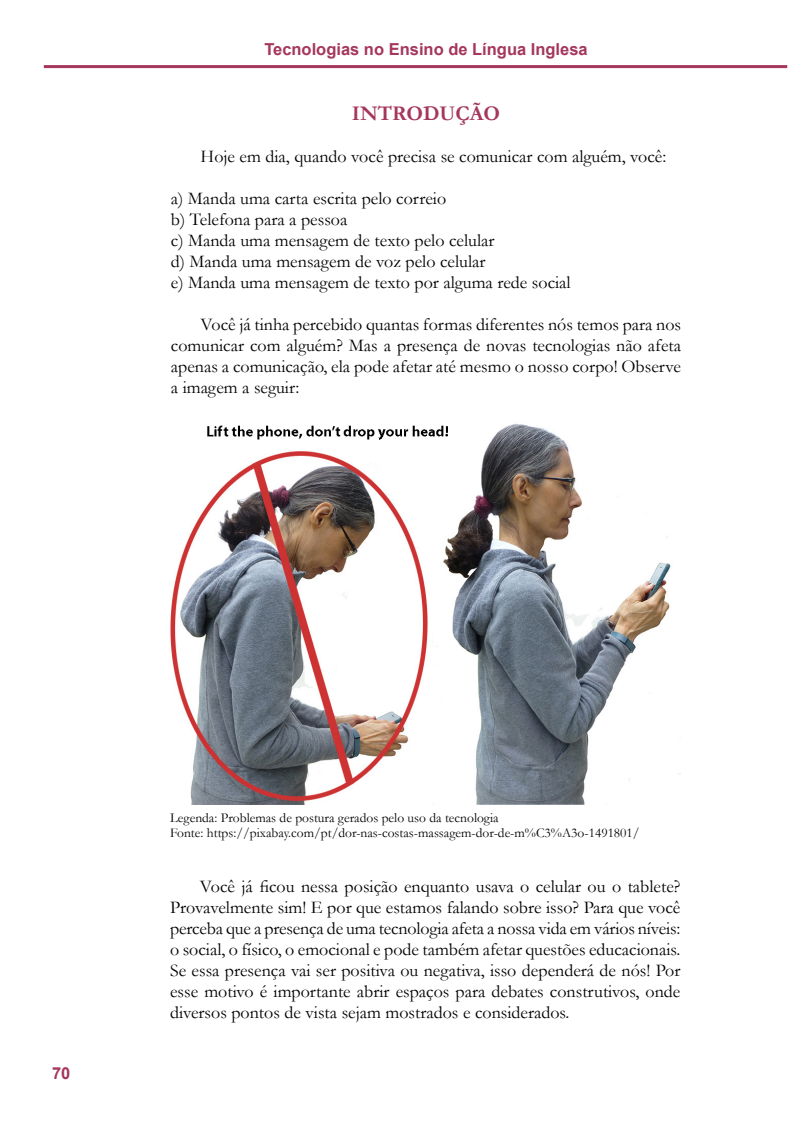
<style>
.page{position:relative;width:808px;height:1127px;background:#fff}
.page>*{position:absolute;margin:0;border:0;box-sizing:border-box;transform-origin:0 0}
.A_-_Entretitulos{font:700 21px "Garamond";color:#a5365d}
.A_-_Texto{font:18px/21px "Garamond";color:#000;text-align:justify}
.t1{font:700 16.5px "Arial";color:#a5365d}
.A_-_Legenda{font:13.5px "Garamond";color:#000}
</style>
<div class="page">
<hr style="left:44px;top:65px;width:743px;height:3px;background:#a5365d">
<img style="left:171px;top:423px;width:509px;height:381px">
<p class="t1" style="left:264px;top:38px;width:325px">Tecnologias no Ensino de Língua Inglesa</p>
<p class="A_-_Entretitulos" style="left:352px;top:99px;width:150px">INTRODUÇÃO</p>
<p class="A_-_Texto" style="left:201px;top:145px;width:467px">Hoje em dia, quando você precisa se comunicar com alguém, você:</p>
<p class="A_-_Texto" style="left:171px;top:187px;width:277px">a) Manda uma carta escrita pelo correio</p>
<p class="A_-_Texto" style="left:171px;top:208px;width:178px">b) Telefona para a pessoa</p>
<p class="A_-_Texto" style="left:171px;top:229px;width:325px">c) Manda uma mensagem de texto pelo celular</p>
<p class="A_-_Texto" style="left:171px;top:250px;width:316px">d) Manda uma mensagem de voz pelo celular</p>
<p class="A_-_Texto" style="left:171px;top:271px;width:401px">e) Manda uma mensagem de texto por alguma rede social</p>
<p class="A_-_Texto" style="left:171px;top:313px;width:512px;text-indent:30px">Você já tinha percebido quantas formas diferentes nós temos para nos comunicar com alguém? Mas a presença de novas tecnologias não afeta apenas a comunicação, ela pode afetar até mesmo o nosso corpo! Observe a imagem a seguir:</p>
<p class="t1" style="left:52px;top:1062px;width:20px">70</p>
<p class="A_-_Legenda" style="left:170px;top:809px;width:330px">Legenda: Problemas de postura gerados pelo uso da tecnologia</p>
<p class="A_-_Legenda" style="left:170px;top:824px;width:471px">Fonte: https://pixabay.com/pt/dor-nas-costas-massagem-dor-de-m%C3%A3o-1491801/</p>
<p class="A_-_Texto" style="left:170px;top:875px;width:512px;text-indent:30px">Você já ficou nessa posição enquanto usava o celular ou o tablete?<br>Provavelmente sim! E por que estamos falando sobre isso? Para que você perceba que a presença de uma tecnologia afeta a nossa vida em vários níveis: o social, o físico, o emocional e pode também afetar questões educacionais.<br>Se essa presença vai ser positiva ou negativa, isso dependerá de nós! Por esse motivo é importante abrir espaços para debates construtivos, onde diversos pontos de vista sejam mostrados e considerados.</p>
</div>
